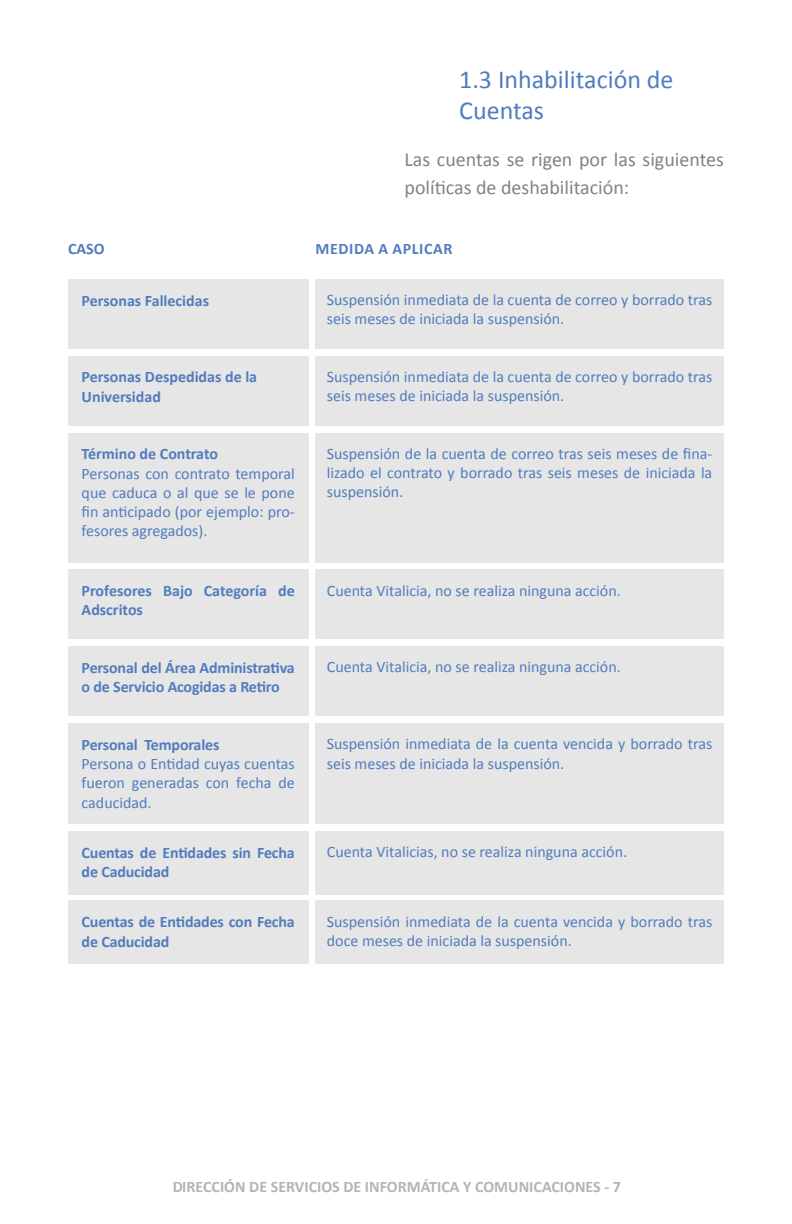
<style>
.page{position:relative;width:792px;height:1224px;background:#fff}
.page>*{position:absolute;margin:0;border:0;box-sizing:border-box;transform-origin:0 0}
.t1{font:26px/31.2px "Calibri";color:#517cbe}
.t2{font:20px/28px "Calibri";color:#808285}
.t3{font:16px/19.2px "Calibri";color:#517cbe}
.t4{font:700 16px/19.2px "Calibri";letter-spacing:-.01em;color:#517cbe}
.t5{font:700 16px "Calibri";color:#808285}
</style>
<div class="page">
<div style="left:68px;top:279px;width:240px;height:70px;background:#e6e6e6"></div>
<div style="left:315px;top:279px;width:409px;height:70px;background:#e6e6e6"></div>
<div style="left:68px;top:356px;width:240px;height:69px;background:#e6e6e6"></div>
<div style="left:315px;top:356px;width:409px;height:69px;background:#e6e6e6"></div>
<div style="left:68px;top:570px;width:240px;height:69px;background:#e6e6e6"></div>
<div style="left:315px;top:570px;width:409px;height:69px;background:#e6e6e6"></div>
<div style="left:68px;top:646px;width:240px;height:70px;background:#e6e6e6"></div>
<div style="left:315px;top:646px;width:409px;height:70px;background:#e6e6e6"></div>
<div style="left:68px;top:723px;width:240px;height:101px;background:#e6e6e6"></div>
<div style="left:315px;top:723px;width:409px;height:101px;background:#e6e6e6"></div>
<div style="left:68px;top:831px;width:240px;height:64px;background:#e6e6e6"></div>
<div style="left:315px;top:831px;width:409px;height:64px;background:#e6e6e6"></div>
<div style="left:68px;top:901px;width:240px;height:63px;background:#e6e6e6"></div>
<div style="left:315px;top:901px;width:409px;height:63px;background:#e6e6e6"></div>
<div style="left:68px;top:433px;width:240px;height:129px;background:#e6e6e6"></div>
<div style="left:315px;top:433px;width:409px;height:129px;background:#e6e6e6"></div>
<h1 class="t1" style="left:459px;top:63px;width:216px">1.3 Inhabilitación de<br>Cuentas</h1>
<p class="t2" style="left:405px;top:146px;width:321px">Las cuentas se rigen por las siguientes políticas de deshabilitación:</p>
<p class="t4" style="left:68px;top:239px;width:38px">CASO</p>
<p class="t4" style="left:316px;top:239px;width:119px">Medida a aplicar</p>
<p class="t4" style="left:82px;top:291px;width:129px">Personas Fallecidas</p>
<p class="t3" style="left:327px;top:290px;width:387px">Suspensión inmediata de la cuenta de correo y borrado tras seis meses de iniciada la suspensión.</p>
<p class="t4" style="left:82px;top:368px;width:177px">Personas Despedidas de la<br>Universidad</p>
<p class="t3" style="left:327px;top:367px;width:387px">Suspensión inmediata de la cuenta de correo y borrado tras seis meses de iniciada la suspensión.</p>
<p class="t4" style="left:82px;top:444px;width:138px">Término de Contrato</p>
<p class="t3" style="left:82px;top:464px;width:215px;text-align:justify">Personas con contrato temporal que caduca o al que se le pone fin anticipado (por ejemplo: pro&shy;fesores agregados).</p>
<p class="t3" style="left:327px;top:444px;width:387px;text-align:justify">Suspensión de la cuenta de correo tras seis meses de fina&shy;lizado el contrato y borrado tras seis meses de iniciada la suspensión.</p>
<p class="t4" style="left:82px;top:581px;width:215px">Profesores Bajo Categoría de<br>Adscritos</p>
<p class="t3" style="left:327px;top:581px;width:296px">Cuenta Vitalicia, no se realiza ninguna acción.</p>
<p class="t4" style="left:82px;top:658px;width:215px">Personal del Área Administrativa o de Servicio Acogidas a Retiro</p>
<p class="t3" style="left:327px;top:658px;width:296px">Cuenta Vitalicia, no se realiza ninguna acción.</p>
<p class="t4" style="left:82px;top:735px;width:139px">Personal Temporales</p>
<p class="t3" style="left:82px;top:754px;width:215px;text-align:justify">Persona o Entidad cuyas cuentas fueron generadas con fecha de caducidad.</p>
<p class="t3" style="left:327px;top:735px;width:387px">Suspensión inmediata de la cuenta vencida y borrado tras seis meses de iniciada la suspensión.</p>
<p class="t4" style="left:82px;top:843px;width:215px">Cuentas de Entidades sin Fecha de Caducidad</p>
<p class="t3" style="left:327px;top:843px;width:302px">Cuenta Vitalicias, no se realiza ninguna acción.</p>
<p class="t4" style="left:82px;top:912px;width:215px">Cuentas de Entidades con Fecha de Caducidad</p>
<p class="t3" style="left:327px;top:912px;width:387px">Suspensión inmediata de la cuenta vencida y borrado tras doce meses de iniciada la suspensión.</p>
<p class="t5" style="left:172px;top:1177px;width:450px">DIRECCIÓN DE SERVICIOS DE INFORMÁTICA Y COMUNICACIONES - 7</p>
</div>
